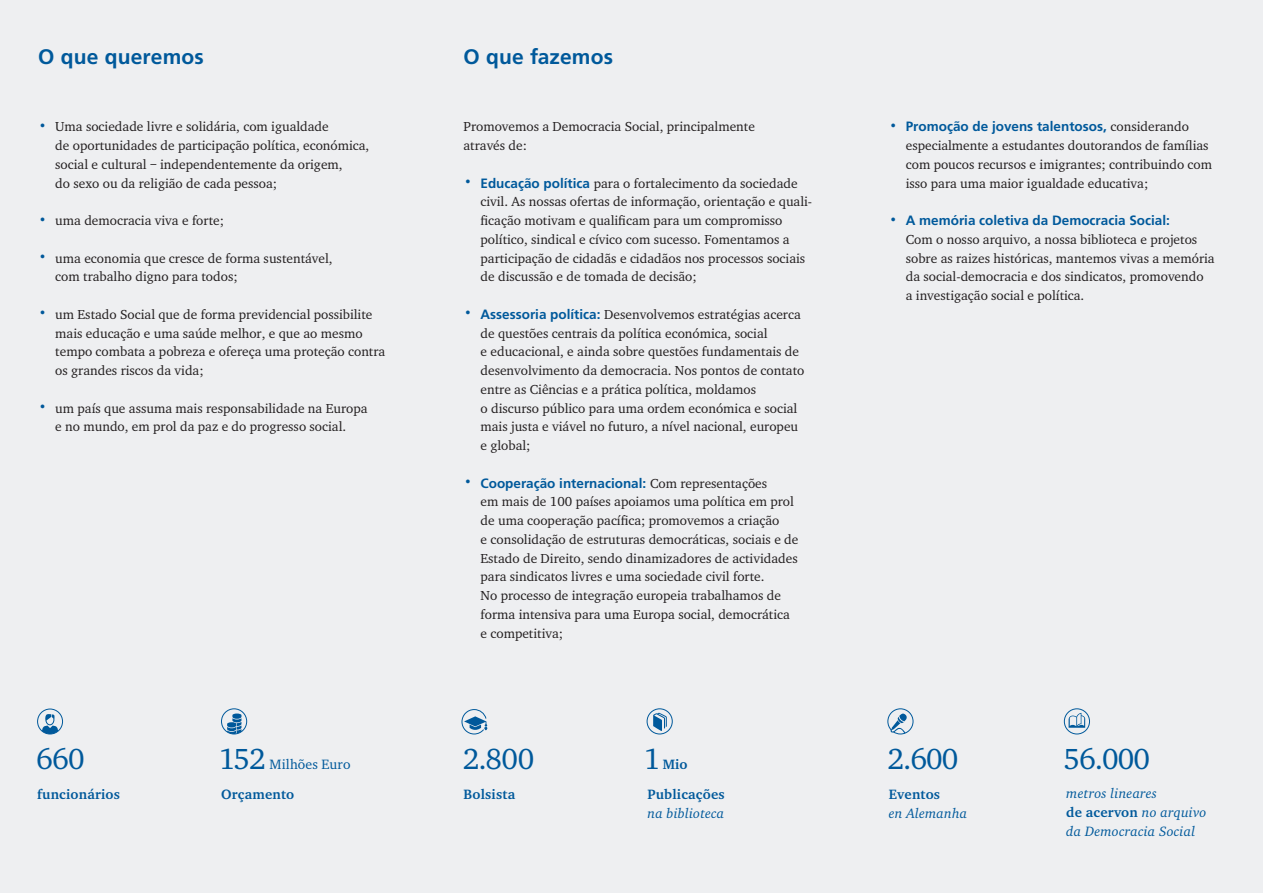
<style>
.page{position:relative;width:1263px;height:893px;background:#eeeff1}
.page>*{position:absolute;margin:0;border:0;box-sizing:border-box;transform-origin:0 0}
.t1{font:30px "Charter EF";letter-spacing:-.03em;color:#00599b}
.t2{font:700 21px "Frutiger CE";letter-spacing:.005em;color:#00599b}
.t3{font:italic 13.95px/19.2px "Charter EF";letter-spacing:.015em;color:#00599b}
.t4{font:700 13.95px "Charter EF";letter-spacing:.015em;color:#00599b}
.t5{font:13.95px "Charter EF";letter-spacing:.015em;color:#00599b}
.t6{font:13.5px/18.8px "Charter EF";color:#231f20}
.t7{font:700 13.5px "Frutiger CE";color:#00599b}
.s1{color:#00599b}
.s2{font-family:"Frutiger CE";font-weight:700;color:#00599b}
.s3{font-family:"Charter EF";font-weight:400}
.s4{font-family:"Charter EF";font-weight:400;color:#231f20}
.s5{font-size:30px}
.s6{font-weight:400;font-size:30px}
.s7{font-weight:700;font-style:normal}
</style>
<div class="page">
<svg style="left:227px;top:713px;width:14px;height:21px"></svg>
<div style="left:221px;top:708px;width:26px;height:26px;border:1px solid #00599b;border-radius:50%"></div>
<svg style="left:41px;top:714px;width:17px;height:20px"></svg>
<div style="left:37px;top:709px;width:26px;height:25px;border:1px solid #00599b;border-radius:50%"></div>
<svg style="left:461px;top:709px;width:26px;height:26px"></svg>
<div style="left:647px;top:708px;width:26px;height:26px;border:1px solid #00599b;border-radius:50%"></div>
<svg style="left:653px;top:713px;width:14px;height:18px"></svg>
<div style="left:1064px;top:708px;width:26px;height:26px;border:1px solid #00599b;border-radius:50%"></div>
<svg style="left:1068px;top:713px;width:17px;height:15px"></svg>
<svg style="left:887px;top:708px;width:27px;height:27px"></svg>
<h2 class="t2" style="left:38px;top:44px;width:167px">O que queremos</h2>
<h2 class="t2" style="left:463px;top:44px;width:151px">O que fazemos</h2>
<p class="t6" style="left:55px;top:117px;width:315px;text-indent:-17px"><span class="s1">•</span> Uma sociedade livre e solidária, com igualdade<br>de oportunidades de participação política, económica, social e cultural – independentemente da origem,<br>do sexo ou da religião de cada pessoa;</p>
<p class="t6" style="left:38px;top:211px;width:187px"><span class="s1">•</span> uma democracia viva e forte;</p>
<p class="t6" style="left:55px;top:248px;width:279px;text-indent:-17px"><span class="s1">•</span> uma economia que cresce de forma sustentável, com trabalho digno para todos;</p>
<p class="t6" style="left:55px;top:305px;width:332px;text-indent:-17px"><span class="s1">•</span> um Estado Social que de forma previdencial possibilite mais educação e uma saúde melhor, e que ao mesmo tempo combata a pobreza e ofereça uma proteção contra os grandes riscos da vida;</p>
<p class="t6" style="left:38px;top:398px;width:331px;text-align:center"><span class="s1">•</span> um país que assuma mais responsabilidade na Europa e no mundo, em prol da paz e do progresso social.</p>
<p class="t6" style="left:463px;top:117px;width:293px">Promovemos a Democracia Social, principalmente através de:</p>
<p class="t6" style="left:480px;top:173px;width:333px;text-indent:-17px"><span class="s1">•</span> <span class="s2">Educação política</span> para o fortalecimento da sociedade civil. As nossas ofertas de informação, orientação e quali&shy;ficação motivam e qualificam para um compromisso político, sindical e cívico com sucesso. Fomentamos a participação de cidadãs e cidadãos nos processos sociais de discussão e de tomada de decisão;</p>
<p class="t6" style="left:480px;top:305px;width:325px;text-indent:-17px"><span class="s1">•</span> <span class="s2">Assessoria política:</span> Desenvolvemos estratégias acerca de questões centrais da política económica, social<br>e educacional, e ainda sobre questões fundamentais de desenvolvimento da democracia. Nos pontos de contato entre as Ciências e a prática política, moldamos<br>o discurso público para uma ordem económica e social mais justa e viável no futuro, a nível nacional, europeu e global;</p>
<p class="t7" style="left:463px;top:475px;width:305px"><span class="s3">•</span> Cooperação internacional: <span class="s4">Com representações</span></p>
<p class="t6" style="left:480px;top:492px;width:319px">em mais de 100 países apoiamos uma política em prol de uma cooperação pacífica; promovemos a criação<br>e consolidação de estruturas democráticas, sociais e de Estado de Direito, sendo dinamizadores de actividades para sindicatos livres e uma sociedade civil forte.<br>No processo de integração europeia trabalhamos de forma intensiva para uma Europa social, democrática e competitiva;</p>
<p class="t7" style="left:889px;top:118px;width:302px"><span class="s3">•</span> Promoção de jovens talentosos, <span class="s4">considerando</span></p>
<p class="t6" style="left:906px;top:136px;width:308px">especialmente a estudantes doutorandos de famílias com poucos recursos e imigrantes; contribuindo com isso para uma maior igualdade educativa;</p>
<p class="t7" style="left:889px;top:212px;width:283px"><span class="s3">•</span> A memória coletiva da Democracia Social:</p>
<p class="t6" style="left:906px;top:230px;width:310px">Com o nosso arquivo, a nossa biblioteca e projetos sobre as raizes históricas, mantemos vivas a memória da social-democracia e dos sindicatos, promovendo<br>a investigação social e política.</p>
<h1 class="t1" style="left:36px;top:740px;width:50px">660</h1>
<p class="t5" style="left:219px;top:755px;width:133px"><span class="s5">152</span> Milhões Euro</p>
<h1 class="t1" style="left:463px;top:740px;width:73px">2.800</h1>
<p class="t4" style="left:644px;top:755px;width:45px"><span class="s6">1</span> Mio</p>
<h1 class="t1" style="left:887px;top:740px;width:72px">2.600</h1>
<h1 class="t1" style="left:1063px;top:740px;width:88px">56.000</h1>
<p class="t4" style="left:37px;top:785px;width:84px">funcionários</p>
<p class="t4" style="left:221px;top:785px;width:75px">Orçamento</p>
<p class="t4" style="left:463px;top:785px;width:53px">Bolsista</p>
<p class="t4" style="left:647px;top:785px;width:79px">Publicações</p>
<p class="t3" style="left:647px;top:803px;width:78px">na biblioteca</p>
<p class="t4" style="left:889px;top:785px;width:53px">Eventos</p>
<p class="t3" style="left:889px;top:803px;width:80px">en Alemanha</p>
<p class="t3" style="left:1066px;top:783px;width:142px">metros lineares<br><span class="s7">de acervon</span> no arquivo da Democracia Social</p>
</div>
